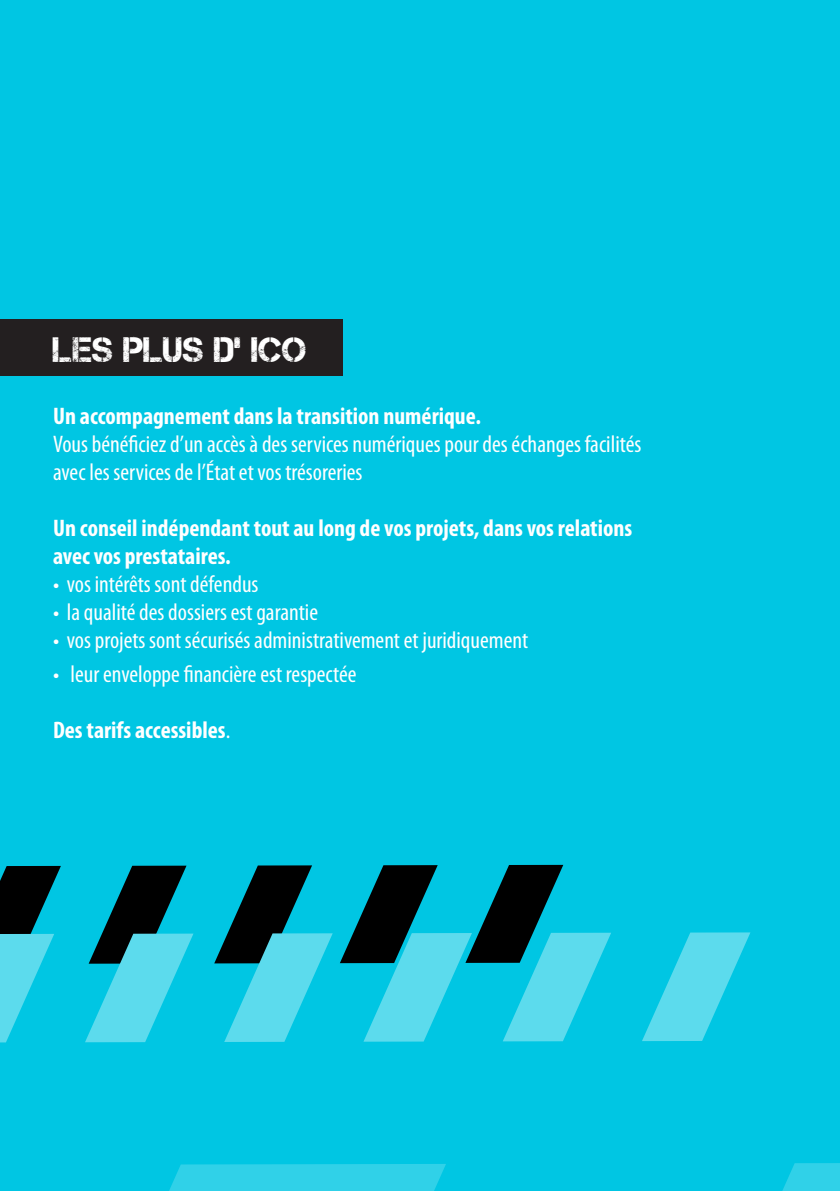
<style>
.page{position:relative;width:840px;height:1191px;background:#fff}
.page>*{position:absolute;margin:0;border:0;box-sizing:border-box;transform-origin:0 0}
.t1{font:35.2px "Captureit";color:#fff}
.t2{font:condensed 24px/28px "Myriad Pro";color:#fff}
.t3{font:700 condensed 24px/28px "Myriad Pro";color:#fff}
.s1{font-weight:400}
</style>
<div class="page">
<div style="left:0;top:0;width:839px;height:1191px;background:#00c6e3"></div>
<hr style="left:839px;top:123px;width:1px;height:59px;background:#231f20">
<div style="left:0;top:319px;width:342px;height:57px;background:#231f20"></div>
<svg style="left:0;top:866px;width:61px;height:176px"></svg>
<svg style="left:85px;top:865px;width:108px;height:177px"></svg>
<svg style="left:214px;top:865px;width:118px;height:177px"></svg>
<svg style="left:340px;top:865px;width:271px;height:176px"></svg>
<svg style="left:642px;top:932px;width:108px;height:109px"></svg>
<div style="left:169px;top:1164px;width:277px;height:27px;background:#30d1e8"></div>
<svg style="left:782px;top:1163px;width:57px;height:28px;background:#2acfe7"></svg>
<p class="t1" style="left:53px;top:329px;width:255px">LES PLUS D’ ICO</p>
<p class="t3" style="left:53px;top:401px;width:429px">Un accompagnement dans la transition numérique.</p>
<p class="t2" style="left:53px;top:429px;width:589px">Vous bénéficiez d’un accès à des services numériques pour des échanges facilités avec les services de l’État et vos trésoreries</p>
<p class="t3" style="left:53px;top:513px;width:580px">Un conseil indépendant tout au long de vos projets, dans vos relations avec vos prestataires.</p>
<p class="t2" style="left:53px;top:569px;width:207px">• vos intérêts sont défendus</p>
<p class="t2" style="left:53px;top:597px;width:266px">• la qualité des dossiers est garantie</p>
<p class="t2" style="left:53px;top:625px;width:476px">• vos projets sont sécurisés administrativement et juridiquement</p>
<p class="t2" style="left:53px;top:659px;width:305px">• leur enveloppe financière est respectée</p>
<p class="t3" style="left:53px;top:715px;width:178px">Des tarifs accessibles<span class="s1">.</span></p>
</div>
